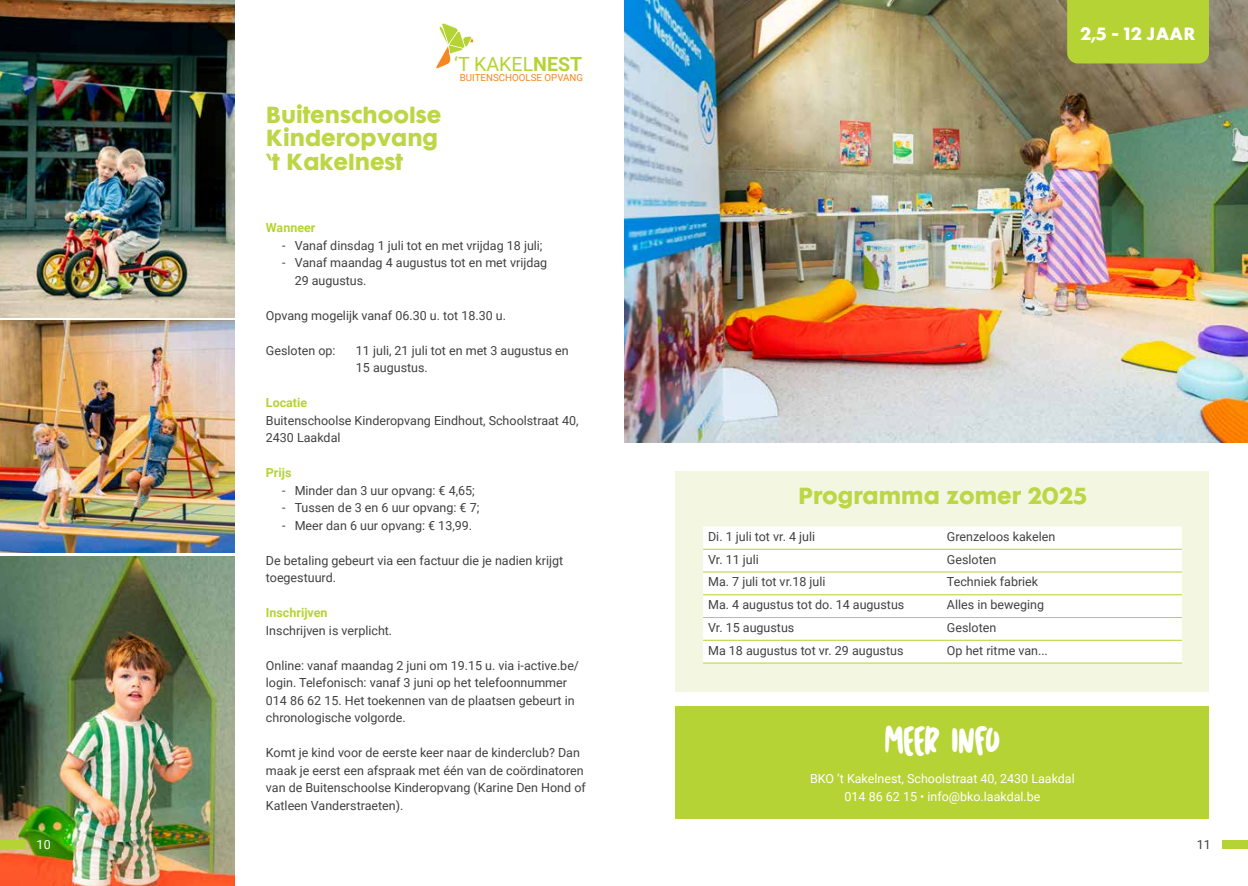
<style>
.page{position:relative;width:1248px;height:886px;background:#fff}
.page>*{position:absolute;margin:0;border:0;box-sizing:border-box;transform-origin:0 0}
.t1{font:21.25px/23.8px "Futura Maxi CG Bold";color:#bcd645}
.t2{font:19.5px "Roboto";color:#b5d334}
.t3{font:18.75px "Cartoon Marker";letter-spacing:-.075em;color:#fff}
.t4{font:16.25px "Futura Maxi CG Bold";letter-spacing:.015em;color:#fff}
.t5{font:12.5px/17.5px "Roboto";color:#414042}
.t6{font:12.5px/17.5px "Roboto";color:#fff;text-align:center}
.t7{font:700 12.5px "Roboto";color:#b5d334}
.t8{font:9.75px "Roboto";color:#f6861f}
.s1{font-weight:700}
</style>
<div class="page">
<img style="left:624px;top:0;width:623px;height:443px">
<img style="left:0;top:556px;width:234px;height:330px">
<div style="left:0;top:840px;width:25px;height:9px;background:#b5d334"></div>
<div style="left:1222px;top:840px;width:25px;height:9px;background:#b5d334"></div>
<img style="left:0;top:0;width:234px;height:317px">
<div style="left:676px;top:471px;width:532px;height:221px;background:#f3f7e2"></div>
<svg style="left:703px;top:526px;width:478px;height:23px;background:#fdfefc"></svg>
<div style="left:703px;top:550px;width:478px;height:113px;background:#fff"></div>
<hr style="left:703px;top:549px;width:238px;height:1px;background:#b5d334">
<hr style="left:941px;top:549px;width:240px;height:1px;background:#b5d334">
<hr style="left:703px;top:572px;width:238px;height:1px;background:#b5d334">
<hr style="left:941px;top:572px;width:240px;height:1px;background:#b5d334">
<hr style="left:703px;top:594px;width:238px;height:1px;background:#b5d334">
<hr style="left:941px;top:594px;width:240px;height:1px;background:#b5d334">
<hr style="left:703px;top:617px;width:238px;height:1px;background:#b5d334">
<hr style="left:941px;top:617px;width:240px;height:1px;background:#b5d334">
<hr style="left:703px;top:640px;width:238px;height:1px;background:#b5d334">
<hr style="left:941px;top:640px;width:240px;height:1px;background:#b5d334">
<hr style="left:703px;top:663px;width:238px;height:1px;background:#b5d334">
<hr style="left:941px;top:663px;width:240px;height:1px;background:#b5d334">
<div style="left:1067px;top:0;width:141px;height:63px;background:#b5d334"></div>
<svg style="left:436px;top:23px;width:38px;height:46px"></svg>
<div style="left:676px;top:706px;width:532px;height:113px;background:#b5d334"></div>
<img style="left:0;top:321px;width:234px;height:232px">
<h1 class="t1" style="left:266px;top:103px;width:177px">Buitenschoolse<br>Kinderopvang ‘t Kakelnest</h1>
<h2 class="t2" style="left:454px;top:51px;width:129px">‘T KAKEL<span class="s1">NEST</span></h2>
<p class="t8" style="left:460px;top:71px;width:125px">BUITENSCHOOLSE OPVANG</p>
<p class="t7" style="left:266px;top:219px;width:51px">Wanneer</p>
<p class="t5" style="left:282px;top:236px;width:262px">- Vanaf dinsdag 1 juli tot en met vrijdag 18 juli;</p>
<p class="t5" style="left:294px;top:253px;width:254px;text-indent:-12px">- Vanaf maandag 4 augustus tot en met vrijdag<br>29 augustus.</p>
<p class="t5" style="left:266px;top:306px;width:242px">Opvang mogelijk vanaf 06.30 u. tot 18.30 u.</p>
<p class="t5" style="left:266px;top:341px;width:71px">Gesloten op:</p>
<p class="t5" style="left:356px;top:341px;width:214px">11 juli, 21 juli tot en met 3 augustus en<br>15 augustus.</p>
<p class="t7" style="left:266px;top:394px;width:43px">Locatie</p>
<p class="t5" style="left:266px;top:411px;width:314px">Buitenschoolse Kinderopvang Eindhout, Schoolstraat 40,<br>2430 Laakdal</p>
<p class="t7" style="left:266px;top:464px;width:27px">Prijs</p>
<p class="t5" style="left:282px;top:481px;width:194px">- Minder dan 3 uur opvang: € 4,65;</p>
<p class="t5" style="left:282px;top:498px;width:199px">- Tussen de 3 en 6 uur opvang: € 7;</p>
<p class="t5" style="left:282px;top:516px;width:191px">- Meer dan 6 uur opvang: € 13,99.</p>
<p class="t5" style="left:266px;top:551px;width:299px">De betaling gebeurt via een factuur die je nadien krijgt toegestuurd.</p>
<p class="t7" style="left:266px;top:604px;width:63px">Inschrijven</p>
<p class="t5" style="left:266px;top:621px;width:128px">Inschrijven is verplicht.</p>
<p class="t5" style="left:266px;top:656px;width:315px">Online: vanaf maandag 2 juni om 19.15 u. via i-active.be/ login. Telefonisch: vanaf 3 juni op het telefoonnummer 014 86 62 15. Het toekennen van de plaatsen gebeurt in chronologische volgorde.</p>
<p class="t5" style="left:266px;top:743px;width:321px">Komt je kind voor de eerste keer naar de kinderclub? Dan maak je eerst een afspraak met één van de coördinatoren van de Buitenschoolse Kinderopvang (Karine Den Hond of Katleen Vanderstraeten).</p>
<h3 class="t4" style="left:1080px;top:24px;width:117px">2,5 - 12 JAAR</h3>
<h1 class="t1" style="left:798px;top:484px;width:290px">Programma zomer 2025</h1>
<p class="t5" style="left:708px;top:527px;width:109px">Di. 1 juli tot vr. 4 juli</p>
<p class="t5" style="left:946px;top:527px;width:110px">Grenzeloos kakelen</p>
<p class="t5" style="left:708px;top:550px;width:52px">Vr. 11 juli</p>
<p class="t5" style="left:946px;top:550px;width:51px">Gesloten</p>
<p class="t5" style="left:708px;top:573px;width:119px">Ma. 7 juli tot vr.18 juli</p>
<p class="t5" style="left:946px;top:573px;width:93px">Techniek fabriek</p>
<p class="t5" style="left:708px;top:595px;width:198px">Ma. 4 augustus tot do. 14 augustus</p>
<p class="t5" style="left:946px;top:595px;width:99px">Alles in beweging</p>
<p class="t5" style="left:708px;top:618px;width:88px">Vr. 15 augustus</p>
<p class="t5" style="left:946px;top:618px;width:51px">Gesloten</p>
<p class="t5" style="left:708px;top:641px;width:197px">Ma 18 augustus tot vr. 29 augustus</p>
<p class="t5" style="left:946px;top:641px;width:102px">Op het ritme van...</p>
<h3 class="t3" style="left:884px;top:730px;width:118px">MEER INFO</h3>
<p class="t6" style="left:810px;top:769px;width:266px">BKO ’t Kakelnest, Schoolstraat 40, 2430 Laakdal<br>014 86 62 15 • info@bko.laakdal.be</p>
<p class="t6" style="left:37px;top:835px;width:16px">10</p>
<p class="t5" style="left:1196px;top:835px;width:16px">11</p>
</div>
